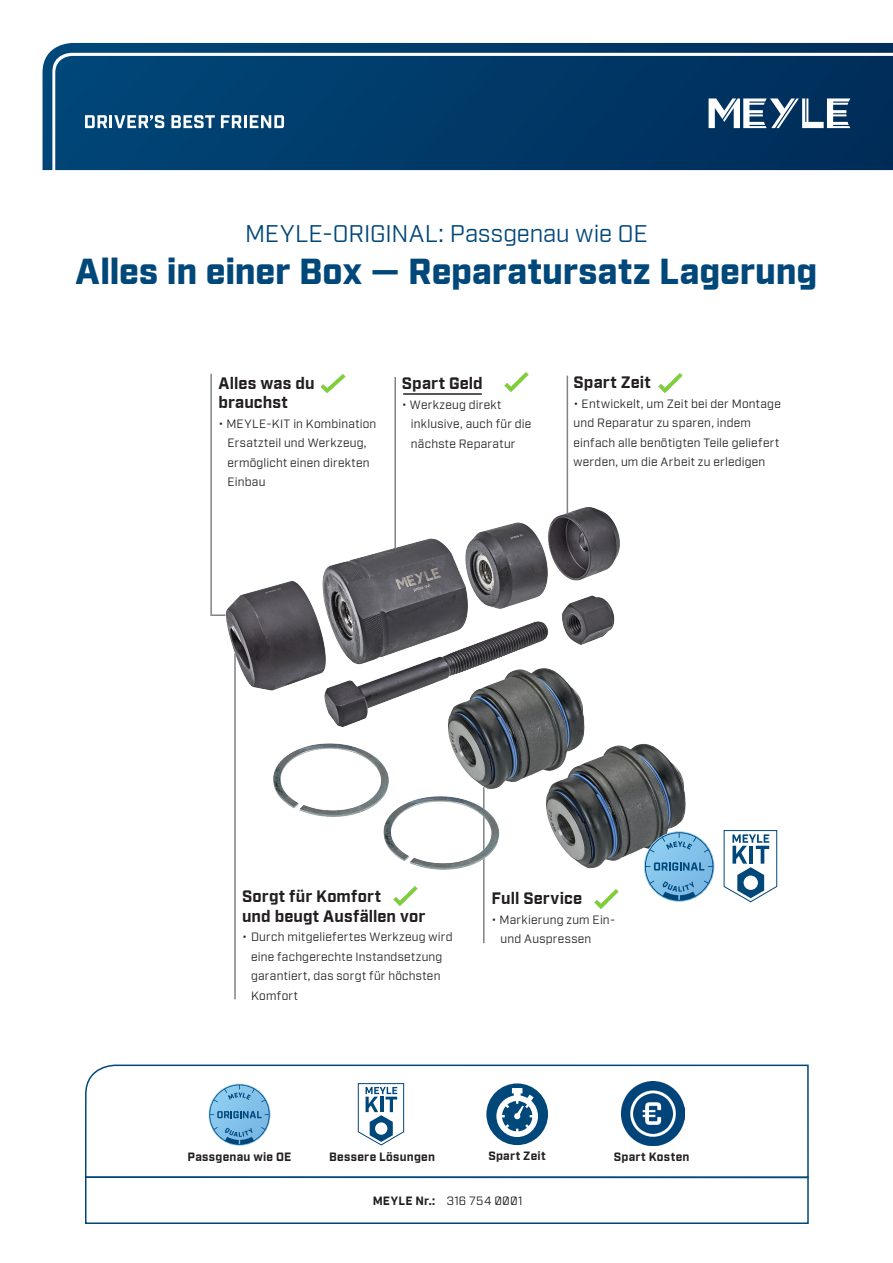
<style>
.page{position:relative;width:893px;height:1263px;background:#fff}
.page>*{position:absolute;margin:0;border:0;box-sizing:border-box;transform-origin:0 0}
.t1{font:900 36px "Industry Meyle";letter-spacing:-.005em;color:#00477a}
.t2{font:24px "Industry Meyle";color:#00477a}
.t3{font:700 16.5px/19.5px "Industry Meyle";letter-spacing:.005em;color:#231f20}
.t4{font:12px/19.5px "Industry Meyle";letter-spacing:.02em;color:#231f20}
.t5{font:700 12px "Industry Meyle";letter-spacing:.025em;color:#231f20}
.s1{font-weight:700}
</style>
<div class="page">
<hr style="left:483px;top:787px;width:2px;height:156px;background:#808285">
<img style="left:225px;top:495px;width:461px;height:389px">
<hr style="left:394px;top:377px;width:2px;height:172px;background:#808285">
<svg style="left:43px;top:43px;width:850px;height:127px;background:#08406d"></svg>
<svg style="left:709px;top:98px;width:141px;height:30px"></svg>
<svg style="left:85px;top:115px;width:79px;height:13px"></svg>
<svg style="left:171px;top:115px;width:44px;height:13px"></svg>
<svg style="left:221px;top:115px;width:63px;height:13px"></svg>
<hr style="left:567px;top:376px;width:1px;height:138px;background:#808285">
<img style="left:658px;top:374px;width:24px;height:18px">
<img style="left:505px;top:373px;width:24px;height:18px">
<hr style="left:210px;top:374px;width:2px;height:242px;background:#808285">
<svg style="left:212px;top:614px;width:14px;height:2px"></svg>
<hr style="left:234px;top:654px;width:2px;height:345px;background:#808285">
<img style="left:321px;top:374px;width:24px;height:19px">
<img style="left:394px;top:886px;width:24px;height:19px">
<img style="left:595px;top:889px;width:24px;height:19px">
<svg style="left:644px;top:831px;width:70px;height:71px"></svg>
<svg style="left:723px;top:830px;width:55px;height:73px"></svg>
<svg style="left:431px;top:534px;width:5px;height:5px"></svg>
<svg style="left:431px;top:651px;width:5px;height:5px"></svg>
<hr style="left:403px;top:393px;width:79px;height:2px;background:#231f20">
<svg style="left:85px;top:1064px;width:724px;height:112px"></svg>
<div style="left:486px;top:1083px;width:62px;height:62px;background:#00477a;border-radius:50%"></div>
<svg style="left:496px;top:1088px;width:42px;height:49px"></svg>
<img style="left:621px;top:1082px;width:64px;height:63px">
<svg style="left:209px;top:1084px;width:61px;height:61px"></svg>
<svg style="left:358px;top:1083px;width:46px;height:63px"></svg>
<div style="left:85px;top:1176px;width:724px;height:48px;border:2px solid #00477a"></div>
<h2 class="t2" style="left:245px;top:220px;width:404px">MEYLE-ORIGINAL: Passgenau wie OE</h2>
<h1 class="t1" style="left:76px;top:250px;width:743px">Alles in einer Box <span class="s1">—</span> Reparatursatz Lagerung</h1>
<h3 class="t3" style="left:218px;top:374px;width:98px">Alles was du brauchst</h3>
<p class="t4" style="left:227px;top:414px;width:150px;text-indent:-9px">• MEYLE-KIT in Kombination<br>Ersatzteil und Werkzeug, ermöglicht einen direkten<br>Einbau</p>
<h3 class="t3" style="left:402px;top:374px;width:82px">Spart Geld</h3>
<p class="t4" style="left:411px;top:395px;width:122px;text-indent:-9px">• Werkzeug direkt inklusive, auch für die nächste Reparatur</p>
<h3 class="t3" style="left:574px;top:374px;width:79px">Spart Zeit</h3>
<p class="t4" style="left:574px;top:394px;width:209px">• Entwickelt, um Zeit bei der Montage und Reparatur zu sparen, indem einfach alle benötigten Teile geliefert werden, um die Arbeit zu erledigen</p>
<h3 class="t3" style="left:242px;top:888px;width:185px">Sorgt für Komfort<br>und beugt Ausfällen vor</h3>
<p class="t4" style="left:251px;top:928px;width:203px;text-indent:-9px">• Durch mitgeliefertes Werkzeug wird eine fachgerechte Instandsetzung garantiert, das sorgt für höchsten<br>Komfort</p>
<h3 class="t3" style="left:492px;top:890px;width:92px">Full Service</h3>
<p class="t4" style="left:501px;top:910px;width:116px;text-indent:-9px">• Markierung zum Ein&shy;und Auspressen</p>
<p class="t5" style="left:188px;top:1149px;width:105px">Passgenau wie OE</p>
<p class="t5" style="left:329px;top:1149px;width:107px">Bessere Lösungen</p>
<p class="t5" style="left:488px;top:1149px;width:59px">Spart Zeit</p>
<p class="t5" style="left:614px;top:1150px;width:77px">Spart Kosten</p>
<p class="t4" style="left:373px;top:1191px;width:151px"><span class="s1">MEYLE Nr.:</span> 316 754 0001</p>
</div>
